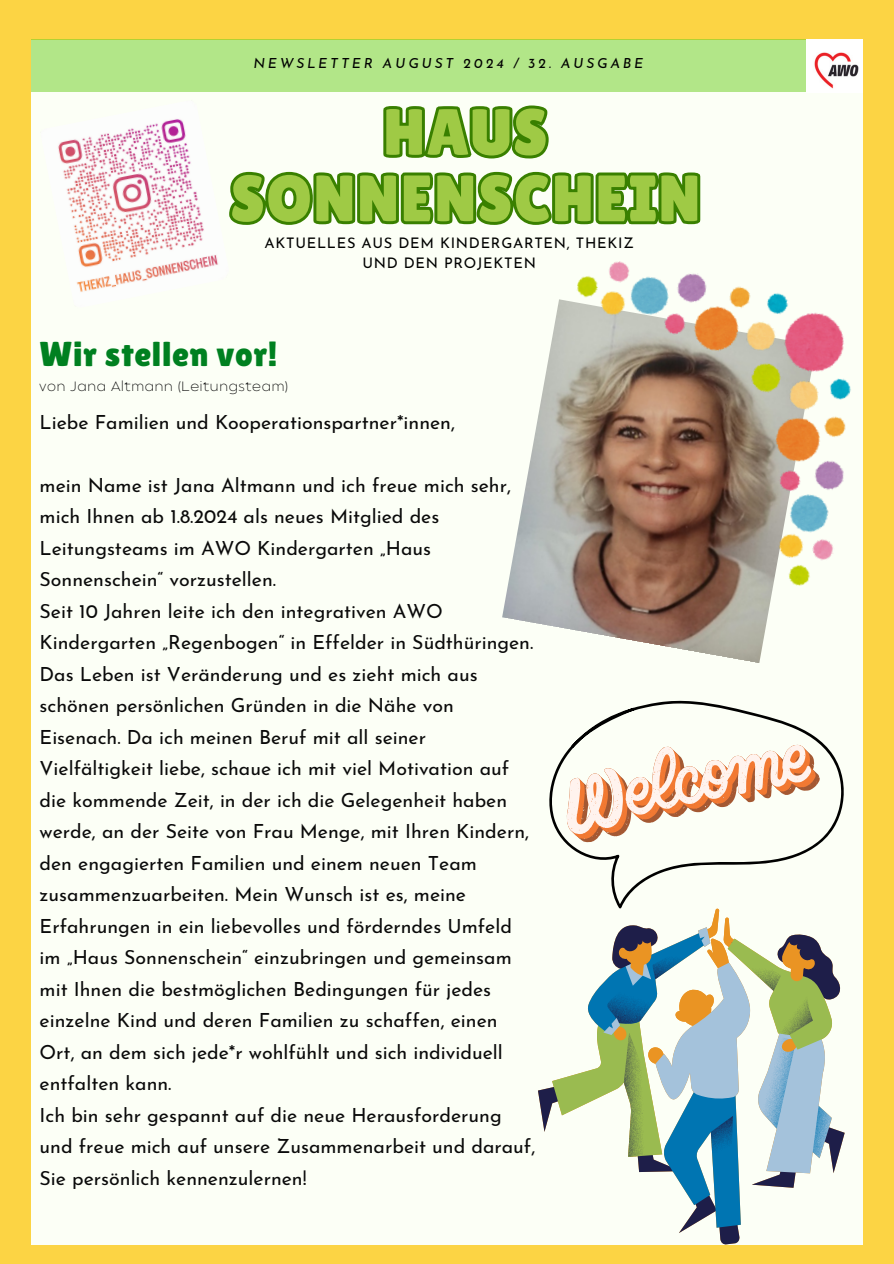
<style>
.page{position:relative;width:894px;height:1264px;background:#fff}
.page>*{position:absolute;margin:0;border:0;box-sizing:border-box;transform-origin:0 0}
.t1{font:65.4px/66.3px "Lilita One";letter-spacing:.02em;color:#9fca45;text-align:center}
.t2{font:34.5px "Lilita One";letter-spacing:.02em;color:#008020}
.t3{font:19.5px/31.5px "Josefin Sans";color:#0a0a0a}
.t4{font:14.55px/20.2px "Josefin Sans";letter-spacing:.05em;color:#000;text-align:center}
.t5{font:italic 13.95px "Josefin Sans";letter-spacing:.2em;color:#000}
.t6{font:200 13.5px "Balgin";letter-spacing:.05em;color:#0a0a0a}
</style>
<div class="page">
<div style="left:0;top:0;width:893px;height:1263px;background:#fcd444"></div>
<div style="left:31px;top:40px;width:830px;height:1204px;background:#fcfff6"></div>
<div style="left:31px;top:40px;width:814px;height:52px;background:#b2e688"></div>
<img style="left:806px;top:40px;width:56px;height:53px">
<img style="left:58px;top:119px;width:161px;height:173px">
<img style="left:502px;top:423px;width:271px;height:240px">
<img style="left:537px;top:256px;width:326px;height:334px">
<svg style="left:538px;top:908px;width:306px;height:336px"></svg>
<svg style="left:549px;top:700px;width:295px;height:208px"></svg>
<svg style="left:383px;top:105px;width:166px;height:54px"></svg>
<svg style="left:229px;top:171px;width:472px;height:54px"></svg>
<p class="t5" style="left:253px;top:58px;width:391px">NEWSLETTER AUGUST 2024 / 32. AUSGABE</p>
<h3 class="t1" style="left:230px;top:99px;width:471px">HAUS<br>SONNENSCHEIN</h3>
<h2 class="t4" style="left:264px;top:234px;width:370px">AKTUELLES AUS DEM KINDERGARTEN, THEKIZ<br>UND DEN PROJEKTEN</h2>
<h1 class="t2" style="left:40px;top:334px;width:239px">Wir stellen vor!</h1>
<p class="t6" style="left:40px;top:380px;width:250px">von Jana Altmann (Leitungsteam)</p>
<h4 class="t3" style="left:40px;top:408px;width:417px">Liebe Familien und Kooperationspartner*innen,</h4>
<p class="t3" style="left:40px;top:471px;width:497px">mein Name ist Jana Altmann und ich freue mich sehr, mich Ihnen ab 1.8.2024 als neues Mitglied des Leitungsteams im AWO Kindergarten „Haus Sonnenschein“ vorzustellen.<br>Seit 10 Jahren leite ich den integrativen AWO Kindergarten „Regenbogen“ in Effelder in Südthüringen.<br>Das Leben ist Veränderung und es zieht mich aus schönen persönlichen Gründen in die Nähe von Eisenach. Da ich meinen Beruf mit all seiner Vielfältigkeit liebe, schaue ich mit viel Motivation auf die kommende Zeit, in der ich die Gelegenheit haben werde, an der Seite von Frau Menge, mit Ihren Kindern, den engagierten Familien und einem neuen Team zusammenzuarbeiten. Mein Wunsch ist es, meine Erfahrungen in ein liebevolles und förderndes Umfeld im „Haus Sonnenschein“ einzubringen und gemeinsam mit Ihnen die bestmöglichen Bedingungen für jedes einzelne Kind und deren Familien zu schaffen, einen Ort, an dem sich jede*r wohlfühlt und sich individuell entfalten kann.<br>Ich bin sehr gespannt auf die neue Herausforderung und freue mich auf unsere Zusammenarbeit und darauf, Sie persönlich kennenzulernen!</p>
</div>
